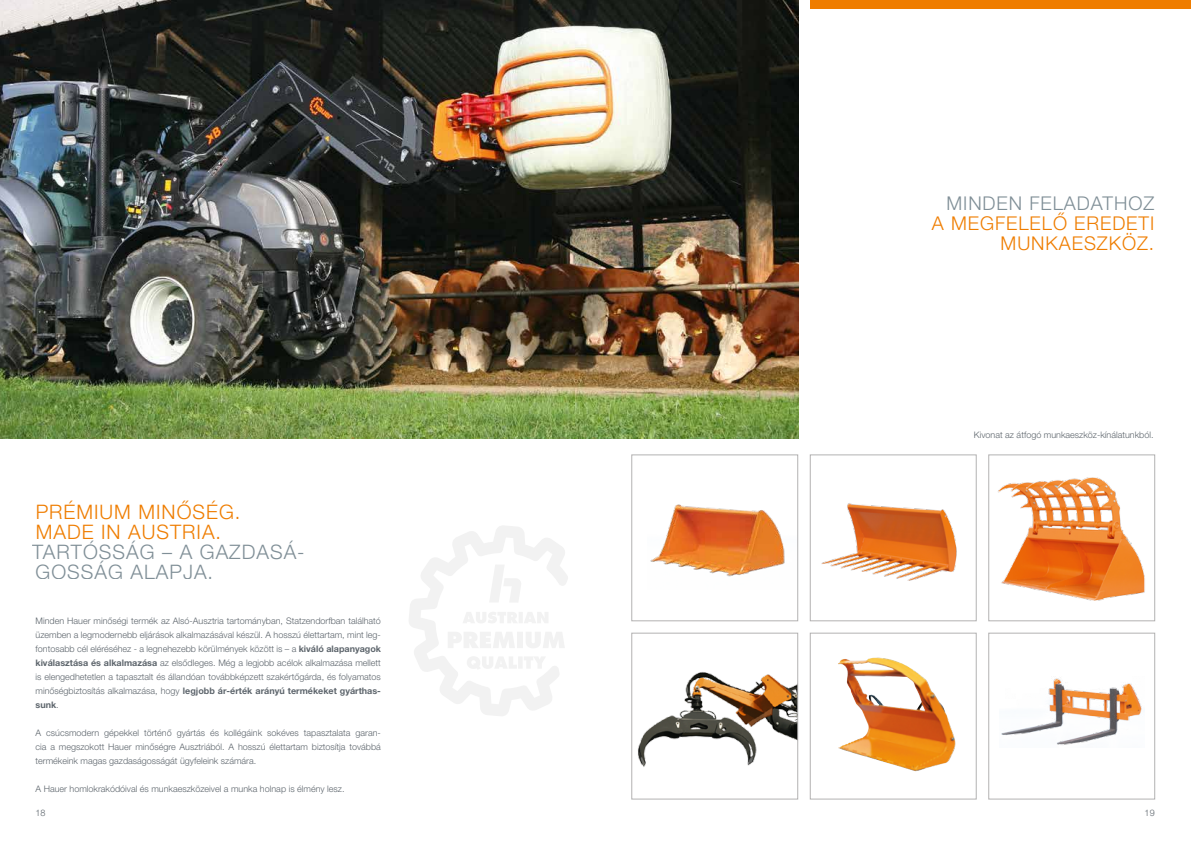
<style>
.page{position:relative;width:1191px;height:842px;background:#fff}
.page>*{position:absolute;margin:0;border:0;box-sizing:border-box;transform-origin:0 0}
.t1{font:300 20px/20px "Helvetica Neue LT Pro";letter-spacing:.05em;color:#808f97}
.t2{font:300 20px/20px "Helvetica Neue LT Pro";letter-spacing:.05em;color:#ef7d00}
.t3{font:300 19px/20px "Helvetica Neue LT Pro";letter-spacing:.05em;color:#ef7d00;text-align:right}
.t4{font:300 19px "Helvetica Neue LT Pro";letter-spacing:.05em;color:#808f97}
.t5{font:300 9px/14px "Helvetica Neue LT Pro";color:#5d656c;text-align:justify}
.s1{font-weight:700}
</style>
<div class="page">
<div style="left:810px;top:0;width:381px;height:9px;background:#ef7d00"></div>
<svg style="left:409px;top:526px;width:159px;height:190px"></svg>
<img style="left:1001px;top:678px;width:141px;height:67px">
<div style="left:988px;top:633px;width:167px;height:166px;border:1px solid #b3b2b2"></div>
<img style="left:638px;top:672px;width:158px;height:95px">
<div style="left:631px;top:633px;width:167px;height:166px;border:1px solid #b3b2b2"></div>
<img style="left:821px;top:503px;width:136px;height:78px">
<div style="left:810px;top:455px;width:166px;height:166px;border:1px solid #b3b2b2"></div>
<img style="left:650px;top:504px;width:135px;height:73px">
<div style="left:631px;top:455px;width:167px;height:166px;border:1px solid #b3b2b2"></div>
<img style="left:998px;top:477px;width:147px;height:124px">
<div style="left:988px;top:455px;width:167px;height:166px;border:1px solid #b3b2b2"></div>
<img style="left:838px;top:658px;width:117px;height:113px">
<div style="left:810px;top:633px;width:166px;height:166px;border:1px solid #b3b2b2"></div>
<img style="left:0;top:0;width:798px;height:438px">
<h2 class="t4" style="left:946px;top:192px;width:209px">MINDEN FELADATHOZ</h2>
<h2 class="t3" style="left:932px;top:213px;width:224px">A MEGFELELŐ EREDETI<br>MUNKAESZKÖZ.</h2>
<h1 class="t2" style="left:36px;top:501px;width:206px">PRÉMIUM MINŐSÉG.<br>MADE IN AUSTRIA.</h1>
<h1 class="t1" style="left:32px;top:541px;width:274px">TARTÓSSÁG – A GAZDASÁ-<br>GOSSÁG ALAPJA.</h1>
<p class="t5" style="left:35px;top:614px;width:347px">Minden Hauer minőségi termék az Alsó-Ausztria tartományban, Statzendorfban található üzemben a legmodernebb eljárások alkalmazásával készül. A hosszú élettartam, mint leg&shy;fontosabb cél eléréséhez - a legnehezebb körülmények között is – a <span class="s1">kiváló alapanyagok kiválasztása és alkalmazása</span> az elsődleges. Még a legjobb acélok alkalmazása mellett is elengedhetetlen a tapasztalt és állandóan továbbképzett szakértőgárda, és folyamatos minőségbiztosítás alkalmazása, hogy <span class="s1">legjobb ár-érték arányú termékeket gyárthas&shy;sunk</span>.</p>
<p class="t5" style="left:35px;top:726px;width:347px">A csúcsmodern gépekkel történő gyártás és kollégáink sokéves tapasztalata garan&shy;cia a megszokott Hauer minőségre Ausztriából. A hosszú élettartam biztosítja továbbá termékeink magas gazdaságosságát ügyfeleink számára.</p>
<p class="t5" style="left:35px;top:782px;width:310px">A Hauer homlokrakódóival és munkaeszközeivel a munka holnap is élmény lesz.</p>
<p class="t5" style="left:974px;top:427px;width:181px">Kivonat az átfogó munkaeszköz-kínálatunkból.</p>
<p class="t5" style="left:35px;top:805px;width:12px">18</p>
<p class="t5" style="left:1144px;top:805px;width:12px">19</p>
</div>
